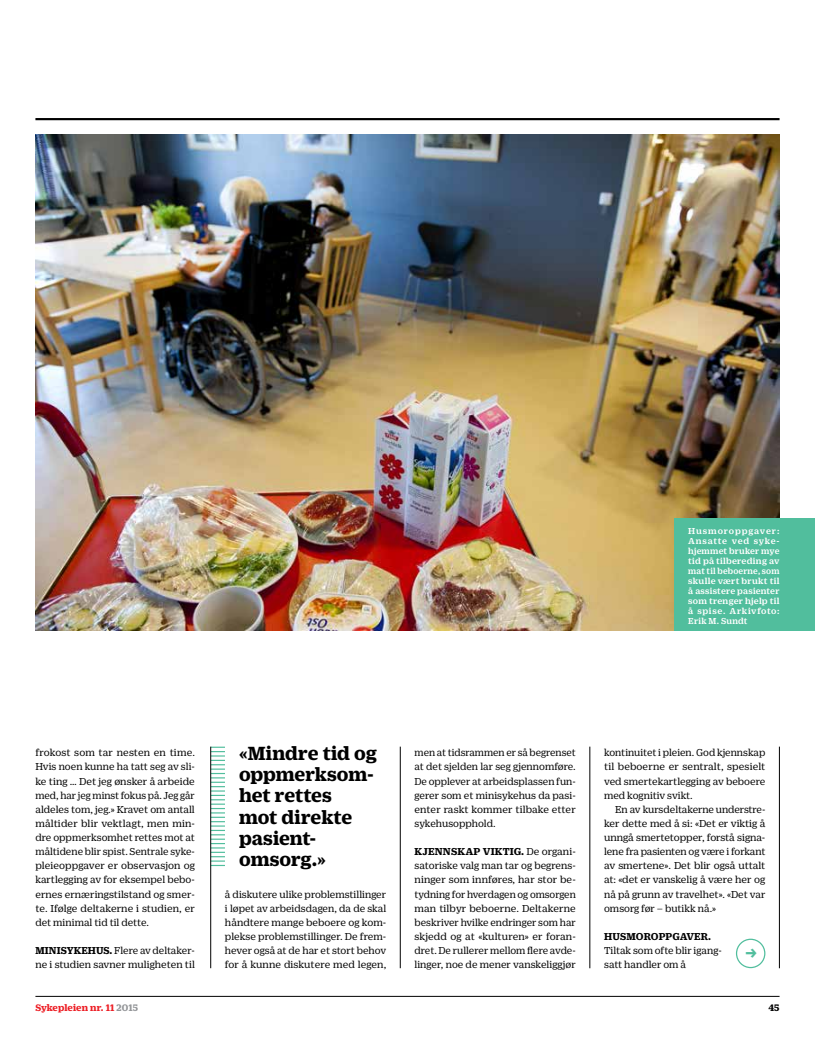
<style>
.page{position:relative;width:815px;height:1053px;background:#fff}
.page>*{position:absolute;margin:0;border:0;box-sizing:border-box;transform-origin:0 0}
.t1{font:700 22.5px "Morgan Sans Cond";color:#51be9d}
.t2{font:700 20.62px/21.2px "Duplicate Ionic";letter-spacing:-.005em;color:#000}
.t3{font:10.88px/14.1px "Duplicate Ionic";color:#000;text-align:justify}
.t4{font:700 10.88px "Duplicate Ionic";letter-spacing:.01em;color:#000}
.t5{font:700 10.25px "Duplicate Ionic";letter-spacing:.005em;color:#ed1d24}
.t6{font:700 10.25px "Duplicate Ionic";color:#000}
.t7{font:500 9.38px/10px "Duplicate Ionic";letter-spacing:.025em;color:#fff;text-align:justify}
.s1{font-weight:700}
.s2{color:#939598}
</style>
<div class="page">
<hr style="left:35px;top:996px;width:745px;height:1px;background:#000">
<hr style="left:35px;top:118px;width:745px;height:2px;background:#000">
<img style="left:35px;top:134px;width:745px;height:496px">
<svg style="left:211px;top:746px;width:14px;height:120px"></svg>
<div style="left:674px;top:518px;width:141px;height:112px;background:#51be9d"></div>
<div style="left:736px;top:938px;width:29px;height:30px;border:1px solid #51be9d;border-radius:50%"></div>
<hr style="left:779px;top:746px;width:1px;height:222px;background:#000">
<hr style="left:210px;top:746px;width:1px;height:222px;background:#000">
<hr style="left:400px;top:746px;width:1px;height:222px;background:#000">
<hr style="left:590px;top:746px;width:1px;height:222px;background:#000">
<p class="t7" style="left:688px;top:524px;width:93px">Husmoroppgaver:<br>Ansatte ved syke&shy;hjemmet bruker mye tid på tilbereding av mat til beboerne, som skulle vært brukt til å assistere pasienter som trenger hjelp til å spise. Arkivfoto:<br>Erik M. Sundt</p>
<p class="t3" style="left:35px;top:744px;width:161px">frokost som tar nesten en time.<br>Hvis noen kunne ha tatt seg av sli&shy;ke ting … Det jeg ønsker å arbeide med, har jeg minst fokus på. Jeg går aldeles tom, jeg.» Kravet om antall måltider blir vektlagt, men min&shy;dre oppmerksomhet rettes mot at måltidene blir spist. Sentrale syke&shy;pleieoppgaver er observasjon og kartlegging av for eksempel bebo&shy;ernes ernæringstilstand og smer&shy;te. Ifølge deltakerne i studien, er det minimal tid til dette.</p>
<p class="t3" style="left:35px;top:942px;width:161px"><span class="s1">MINISYKEHUS.</span> Flere av deltaker&shy;ne i studien savner muligheten til</p>
<h2 class="t2" style="left:239px;top:740px;width:139px">«Mindre tid og oppmerksom&shy;het rettes<br>mot direkte pasient&shy;omsorg.»</h2>
<p class="t3" style="left:225px;top:886px;width:163px">å diskutere ulike problemstillinger i løpet av arbeidsdagen, da de skal håndtere mange beboere og kom&shy;plekse problemstillinger. De frem&shy;hever også at de har et stort behov for å kunne diskutere med legen,</p>
<p class="t3" style="left:415px;top:744px;width:163px">men at tidsrammen er så begrenset at det sjelden lar seg gjennomføre.<br>De opplever at arbeidsplassen fun&shy;gerer som et minisykehus da pasi&shy;enter raskt kommer tilbake etter sykehusopphold.</p>
<p class="t3" style="left:415px;top:843px;width:163px"><span class="s1">KJENNSKAP VIKTIG.</span> De organi&shy;satoriske valg man tar og begrens&shy;ninger som innføres, har stor be&shy;tydning for hverdagen og omsorgen man tilbyr beboerne. Deltakerne beskriver hvilke endringer som har skjedd og at «kulturen» er foran&shy;dret. De rullerer mellom flere avde&shy;linger, noe de mener vanskeliggjør</p>
<p class="t3" style="left:604px;top:744px;width:163px">kontinuitet i pleien. God kjennskap til beboerne er sentralt, spesielt ved smertekartlegging av beboere med kognitiv svikt.</p>
<p class="t3" style="left:604px;top:801px;width:163px;text-indent:11px">En av kursdeltakerne understre&shy;ker dette med å si: «Det er viktig å unngå smertetopper, forstå signa&shy;lene fra pasienten og være i forkant av smertene». Det blir også uttalt at: «det er vanskelig å være her og nå på grunn av travelhet». «Det var omsorg før – butikk nå.»</p>
<p class="t4" style="left:604px;top:928px;width:108px">HUSMOROPPGAVER.</p>
<p class="t3" style="left:604px;top:942px;width:119px">Tiltak som ofte blir igang&shy;satt handler om å</p>
<h1 class="t1" style="left:745px;top:939px;width:14px">→</h1>
<p class="t5" style="left:35px;top:999px;width:104px">Sykepleien nr. 11 <span class="s2">2015</span></p>
<p class="t6" style="left:768px;top:999px;width:13px">45</p>
</div>
